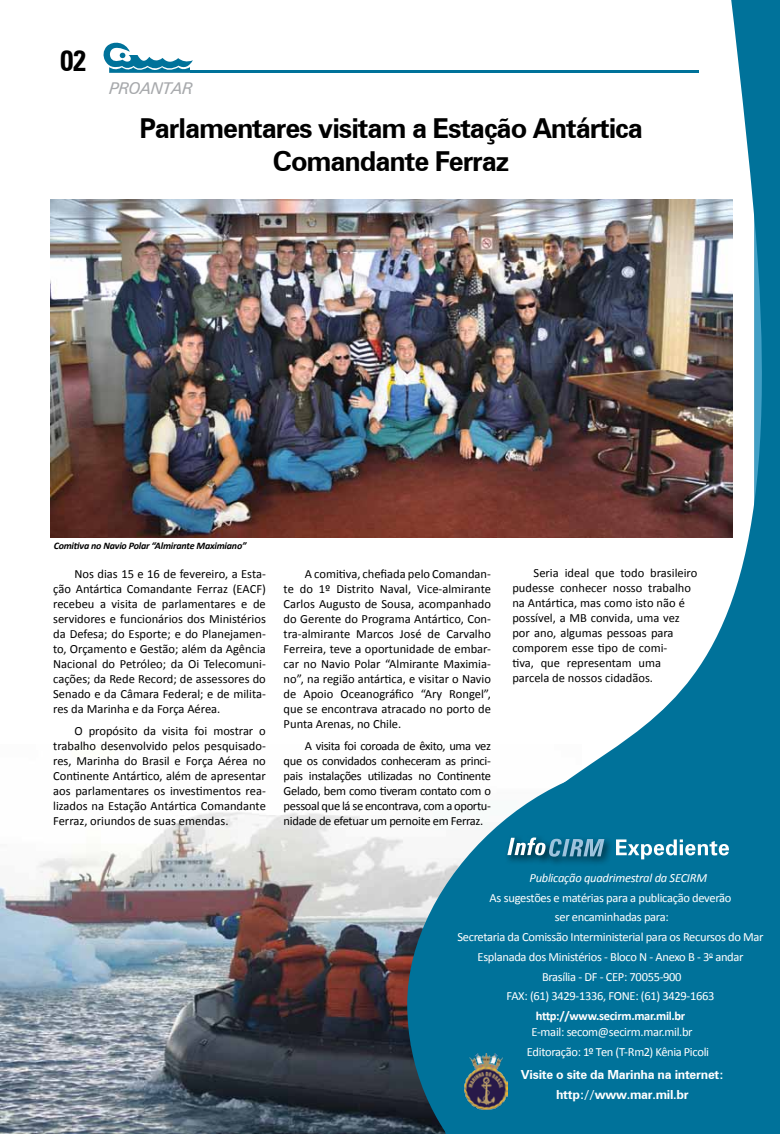
<style>
.page{position:relative;width:780px;height:1134px;background:#fff}
.page>*{position:absolute;margin:0;border:0;box-sizing:border-box;transform-origin:0 0}
.t1{font:700 condensed 28.75px "Zurich BT";color:#000}
.t2{font:700 27.5px/33px "Zurich BT";letter-spacing:-.04em;color:#000;text-align:center}
.t3{font:italic 16.25px "Zurich BT";letter-spacing:-.04em;color:#a7a9ac}
.t4{font:12.5px/15px "Calibri";color:#000;text-align:justify}
.t5{font:12.5px/19.8px "Calibri";letter-spacing:-.025em;color:#fff;text-align:center}
.t6{font:700 12.5px/19.8px "Zurich BT";letter-spacing:-.02em;color:#fff;text-align:center}
.t7{font:italic 12.5px "Calibri";letter-spacing:-.02em;color:#fff}
.t8{font:700 12.5px "Calibri";letter-spacing:-.025em;color:#fff}
.t9{font:italic 700 10px "Calibri";letter-spacing:-.02em;color:#000}
</style>
<div class="page">
<img style="left:0;top:812px;width:404px;height:322px">
<img style="left:50px;top:199px;width:354px;height:339px">
<img style="left:404px;top:0;width:376px;height:1134px">
<hr style="left:190px;top:70px;width:508px;height:3px;background:#00729a">
<svg style="left:407px;top:749px;width:373px;height:385px;background:#1d81a4"></svg>
<svg style="left:103px;top:42px;width:90px;height:31px"></svg>
<svg style="left:616px;top:839px;width:113px;height:20px"></svg>
<div style="left:504px;top:835px;width:51px;height:30px;background:#000;opacity:.75"></div>
<div style="left:545px;top:836px;width:68px;height:31px;background:#000;opacity:.56"></div>
<svg style="left:507px;top:837px;width:97px;height:20px;background:#5390a9"></svg>
<img style="left:464px;top:1053px;width:43px;height:56px">
<h1 class="t1" style="left:60px;top:44px;width:28px">02</h1>
<h3 class="t3" style="left:109px;top:79px;width:85px">PROANTAR</h3>
<h2 class="t2" style="left:139px;top:112px;width:505px">Parlamentares visitam a Estação Antártica<br>Comandante Ferraz</h2>
<p class="t9" style="left:54px;top:539px;width:194px">Comitiva no Navio Polar “Almirante Maximiano”</p>
<p class="t4" style="left:53px;top:566px;width:214px;text-indent:21px">Nos dias 15 e 16 de fevereiro, a Esta&shy;ção Antártica Comandante Ferraz (EACF) recebeu a visita de parlamentares e de servidores e funcionários dos Ministérios da Defesa; do Esporte; e do Planejamen&shy;to, Orçamento e Gestão; além da Agência Nacional do Petróleo; da Oi Telecomuni&shy;cações; da Rede Record; de assessores do Senado e da Câmara Federal; e de milita&shy;res da Marinha e da Força Aérea.</p>
<p class="t4" style="left:53px;top:723px;width:214px;text-indent:21px">O propósito da visita foi mostrar o trabalho desenvolvido pelos pesquisado&shy;res, Marinha do Brasil e Força Aérea no Continente Antártico, além de apresentar aos parlamentares os investimentos rea&shy;lizados na Estação Antártica Comandante Ferraz, oriundos de suas emendas.</p>
<p class="t4" style="left:283px;top:565px;width:209px;text-indent:21px">A comitiva, chefiada pelo Comandan&shy;te do 1º Distrito Naval, Vice-almirante Carlos Augusto de Sousa, acompanhado do Gerente do Programa Antártico, Con&shy;tra-almirante Marcos José de Carvalho Ferreira, teve a oportunidade de embar&shy;car no Navio Polar “Almirante Maximia&shy;no”, na região antártica, e visitar o Navio de Apoio Oceanográfico “Ary Rongel”, que se encontrava atracado no porto de Punta Arenas, no Chile.</p>
<p class="t4" style="left:283px;top:738px;width:209px;text-indent:21px">A visita foi coroada de êxito, uma vez que os convidados conheceram as princi&shy;pais instalações utilizadas no Continente Gelado, bem como tiveram contato com o pessoal que lá se encontrava, com a oportu&shy;nidade de efetuar um pernoite em Ferraz.</p>
<p class="t4" style="left:512px;top:565px;width:186px;text-align:left;text-indent:21px">Seria ideal que todo brasileiro pudesse conhecer nosso trabalho na Antártica, mas como isto não é possível, a MB convida, uma vez por ano, algumas pessoas para comporem esse tipo de comi-<br>tiva, que representam uma parcela de nossos cidadãos.</p>
<p class="t7" style="left:529px;top:870px;width:179px">Publicação quadrimestral da SECIRM</p>
<p class="t5" style="left:457px;top:887px;width:308px">As sugestões e matérias para a publicação deverão<br>ser encaminhadas para:<br>Secretaria da Comissão Interministerial para os Recursos do Mar Esplanada dos Ministérios - Bloco N - Anexo B - 3<sup>o</sup> andar<br>Brasília - DF - CEP: 70055-900<br>FAX: (61) 3429-1336, FONE: (61) 3429-1663</p>
<p class="t8" style="left:535px;top:1008px;width:151px">http://www.secirm.mar.mil.br</p>
<p class="t5" style="left:527px;top:1021px;width:184px;text-align:left;text-indent:5px">E-mail: secom@secirm.mar.mil.br<br>Editoração: 1º Ten (T-Rm2) Kênia Picoli</p>
<p class="t6" style="left:521px;top:1064px;width:204px">Visite o site da Marinha na internet: http://www.mar.mil.br</p>
</div>
